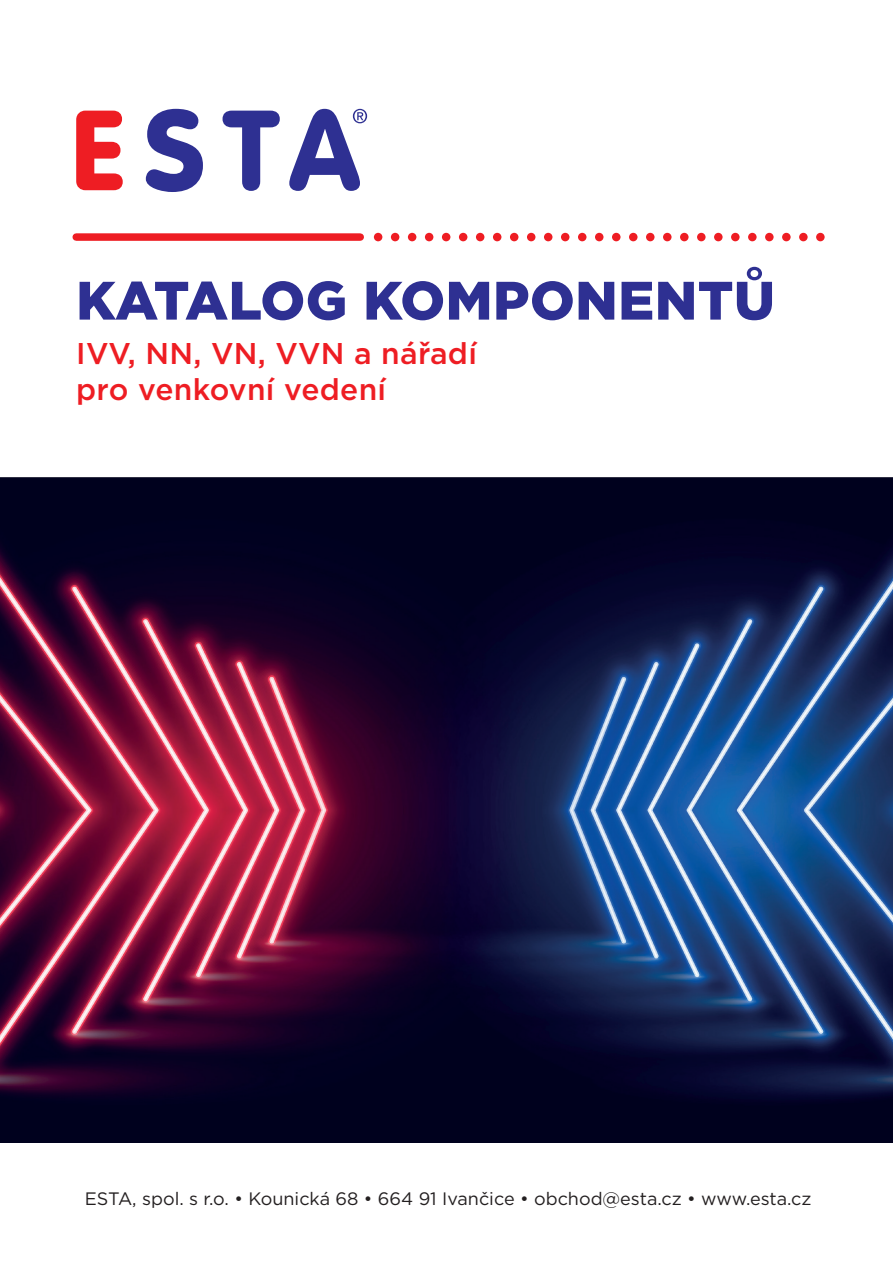
<style>
.page{position:relative;width:893px;height:1263px;background:#fff}
.page>*{position:absolute;margin:0;border:0;box-sizing:border-box;transform-origin:0 0}
.t1{font:900 54px "Gotham";letter-spacing:.01em;color:#2e3092}
.t2{font:500 30px/36px "Gotham";letter-spacing:.01em;color:#ee1d23}
.t3{font:18px "Gotham";color:#231f20}
</style>
<div class="page">
<svg style="left:76px;top:111px;width:47px;height:79px"></svg>
<svg style="left:146px;top:109px;width:57px;height:83px"></svg>
<svg style="left:223px;top:111px;width:57px;height:80px"></svg>
<svg style="left:289px;top:109px;width:78px;height:82px"></svg>
<div style="left:76px;top:233px;width:284px;height:8px;background:#ee1d23"></div>
<div style="left:782px;top:233px;width:9px;height:8px;background:#ee1d23;border-radius:50%"></div>
<div style="left:799px;top:233px;width:9px;height:8px;background:#ee1d23;border-radius:50%"></div>
<div style="left:816px;top:233px;width:9px;height:8px;background:#ee1d23;border-radius:50%"></div>
<div style="left:765px;top:233px;width:9px;height:8px;background:#ee1d23;border-radius:50%"></div>
<div style="left:748px;top:233px;width:9px;height:8px;background:#ee1d23;border-radius:50%"></div>
<div style="left:731px;top:233px;width:9px;height:8px;background:#ee1d23;border-radius:50%"></div>
<div style="left:714px;top:233px;width:9px;height:8px;background:#ee1d23;border-radius:50%"></div>
<div style="left:697px;top:233px;width:9px;height:8px;background:#ee1d23;border-radius:50%"></div>
<div style="left:680px;top:233px;width:9px;height:8px;background:#ee1d23;border-radius:50%"></div>
<div style="left:663px;top:233px;width:8px;height:8px;background:#ee1d23;border-radius:50%"></div>
<div style="left:646px;top:233px;width:8px;height:8px;background:#ee1d23;border-radius:50%"></div>
<div style="left:629px;top:233px;width:8px;height:8px;background:#ee1d23;border-radius:50%"></div>
<div style="left:612px;top:233px;width:8px;height:8px;background:#ee1d23;border-radius:50%"></div>
<div style="left:595px;top:233px;width:8px;height:8px;background:#ee1d23;border-radius:50%"></div>
<div style="left:578px;top:233px;width:8px;height:8px;background:#ee1d23;border-radius:50%"></div>
<div style="left:561px;top:233px;width:8px;height:8px;background:#ee1d23;border-radius:50%"></div>
<div style="left:544px;top:233px;width:8px;height:8px;background:#ee1d23;border-radius:50%"></div>
<div style="left:527px;top:233px;width:8px;height:8px;background:#ee1d23;border-radius:50%"></div>
<div style="left:510px;top:233px;width:8px;height:8px;background:#ee1d23;border-radius:50%"></div>
<div style="left:493px;top:233px;width:8px;height:8px;background:#ee1d23;border-radius:50%"></div>
<div style="left:476px;top:233px;width:8px;height:8px;background:#ee1d23;border-radius:50%"></div>
<div style="left:459px;top:233px;width:8px;height:8px;background:#ee1d23;border-radius:50%"></div>
<div style="left:442px;top:233px;width:8px;height:8px;background:#ee1d23;border-radius:50%"></div>
<div style="left:425px;top:233px;width:8px;height:8px;background:#ee1d23;border-radius:50%"></div>
<div style="left:408px;top:233px;width:8px;height:8px;background:#ee1d23;border-radius:50%"></div>
<div style="left:391px;top:233px;width:8px;height:8px;background:#ee1d23;border-radius:50%"></div>
<div style="left:374px;top:233px;width:8px;height:8px;background:#ee1d23;border-radius:50%"></div>
<img style="left:0;top:477px;width:893px;height:666px">
<h1 class="t1" style="left:76px;top:263px;width:700px">KATALOG KOMPONENTŮ</h1>
<h2 class="t2" style="left:76px;top:335px;width:402px">IVV, NN, VN, VVN a nářadí pro venkovní vedení</h2>
<p class="t3" style="left:85px;top:1187px;width:728px">ESTA, spol. s r.o. • Kounická 68 • 664 91 Ivančice • obchod@esta.cz • www.esta.cz</p>
</div>
